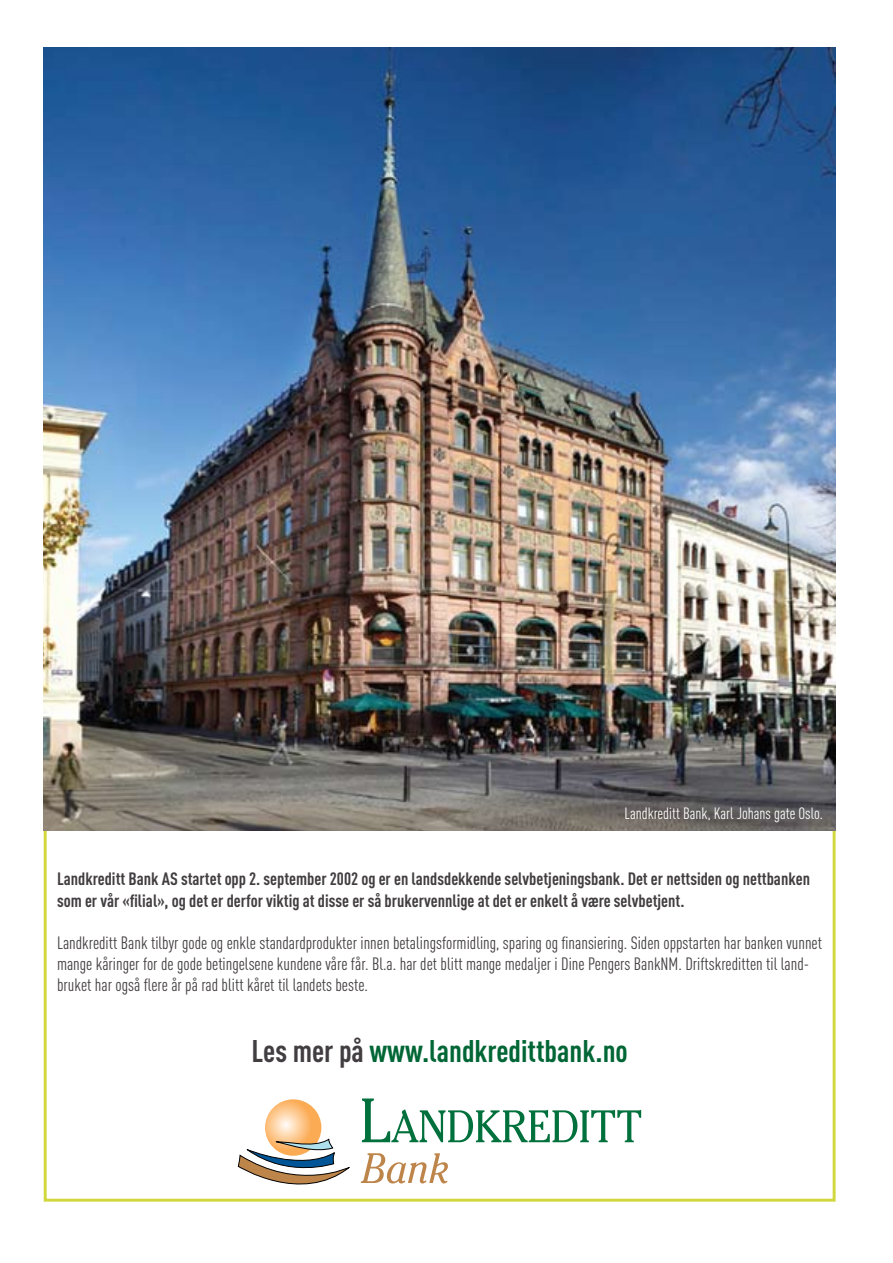
<style>
.page{position:relative;width:893px;height:1263px;background:#fff}
.page>*{position:absolute;margin:0;border:0;box-sizing:border-box;transform-origin:0 0}
.t1{font:700 30.9px "DIN Cond";color:#006635}
.t2{font:17.7px/21.1px "DIN Cond";color:#413d40}
.t3{font:700 17.7px/21.1px "DIN Cond";color:#413d40}
.t4{font:16.2px "DIN Cond";color:#fff}
.s1{color:#413d40}
</style>
<div class="page">
<img style="left:44px;top:47px;width:792px;height:783px">
<svg style="left:238px;top:1099px;width:112px;height:85px"></svg>
<svg style="left:362px;top:1098px;width:279px;height:44px"></svg>
<svg style="left:361px;top:1153px;width:87px;height:30px"></svg>
<p class="t4" style="left:624px;top:804px;width:200px">Landkreditt Bank, Karl Johans gate Oslo.</p>
<p class="t3" style="left:57px;top:868px;width:754px">Landkreditt Bank AS startet opp 2. september 2002 og er en landsdekkende selvbetjeningsbank. Det er nettsiden og nettbanken som er vår «filial», og det er derfor viktig at disse er så brukervennlige at det er enkelt å være selvbetjent.</p>
<p class="t2" style="left:57px;top:932px;width:766px">Landkreditt Bank tilbyr gode og enkle standardprodukter innen betalingsformidling, sparing og finansiering. Siden oppstarten har banken vunnet mange kåringer for de gode betingelsene kundene våre får. Bl.a. har det blitt mange medaljer i Dine Pengers BankNM. Driftskreditten til land&shy;bruket har også flere år på rad blitt kåret til landets beste.</p>
<h1 class="t1" style="left:251px;top:1032px;width:378px"><span class="s1">Les mer på</span> www.landkredittbank.no</h1>
</div>
